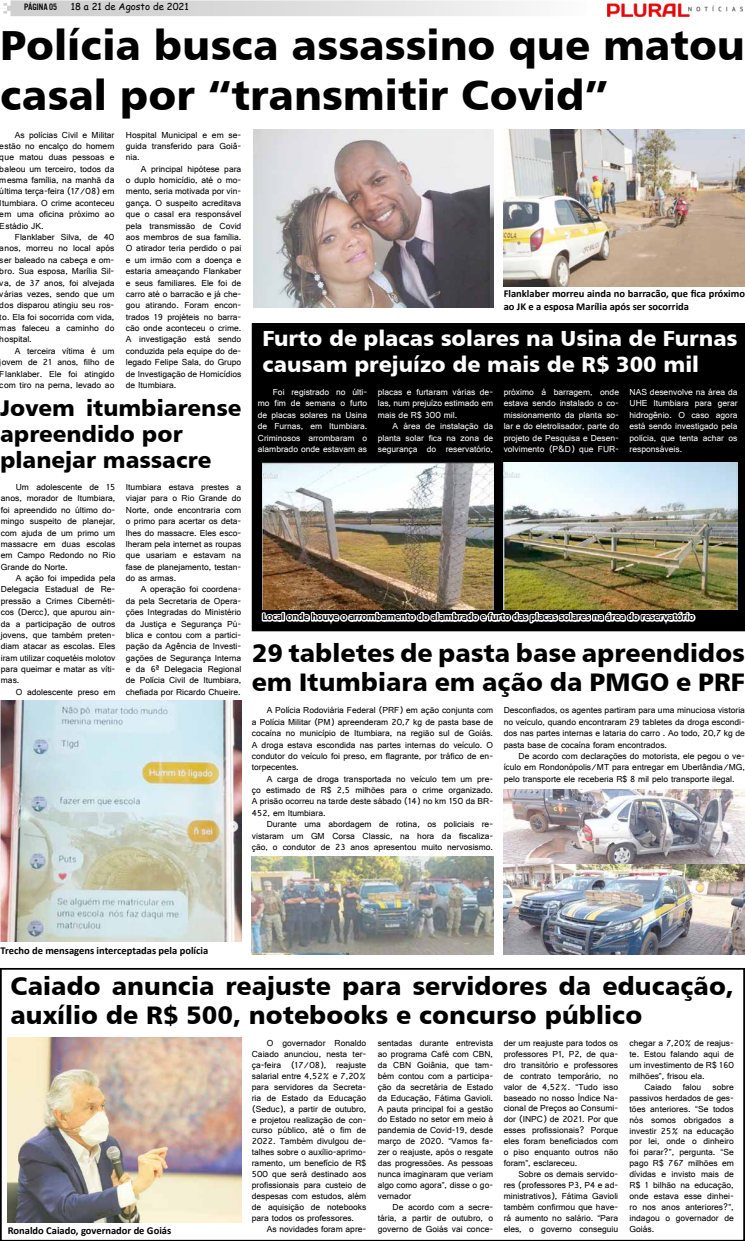
<style>
.page{position:relative;width:745px;height:1241px;background:#fff}
.page>*{position:absolute;margin:0;border:0;box-sizing:border-box;transform-origin:0 0}
.t1{font:42px/49.9px "Humanist 777 BT Black B";color:#000}
.t2{font:25.38px/28.9px "Humanist 777 BT Black B";color:#000}
.t3{font:22.75px/26.2px "Humanist 777 BT Black B";color:#000}
.t4{font:21.88px/26.2px "Humanist 777 BT Black B";color:#fff}
.t5{font:700 10.5px/12.6px "Calibri";color:#000}
.t6{font:9.62px "Comic Sans MS";color:#000}
.t7{font:9.62px "U.S.101";color:#000}
.t8{font:9.19px/11.4px "Gautami";color:#000;text-align:justify}
.t9{font:9.19px/11.4px "Gautami";color:#fff;text-align:justify}
</style>
<div class="page">
<div style="left:252px;top:323px;width:492px;height:307px;background:#000"></div>
<div style="left:252px;top:323px;width:492px;height:308px;border:1px solid #000"></div>
<svg style="left:3px;top:0;width:521px;height:16px;background:#dedede"></svg>
<img style="left:607px;top:3px;width:135px;height:14px">
<img style="left:503px;top:129px;width:241px;height:152px">
<img style="left:253px;top:129px;width:240px;height:179px">
<svg style="left:503px;top:281px;width:241px;height:6px"></svg>
<img style="left:1px;top:700px;width:240px;height:240px">
<svg style="left:0;top:937px;width:210px;height:5px"></svg>
<img style="left:262px;top:463px;width:231px;height:135px">
<img style="left:503px;top:463px;width:234px;height:146px">
<img style="left:261px;top:598px;width:436px;height:27px">
<img style="left:252px;top:856px;width:241px;height:98px">
<img style="left:503px;top:789px;width:241px;height:165px">
<svg style="left:0;top:968px;width:744px;height:272px"></svg>
<img style="left:8px;top:1037px;width:233px;height:185px">
<svg style="left:5px;top:1211px;width:169px;height:28px"></svg>
<p class="t7" style="left:24px;top:2px;width:35px">PÁGINA 05</p>
<p class="t6" style="left:71px;top:0;width:119px">18 a 21 de Agosto de 2021</p>
<h1 class="t1" style="left:0;top:19px;width:746px">Polícia busca assassino que matou casal por “transmitir Covid”</h1>
<p class="t8" style="left:0;top:129px;width:116px;text-indent:15px">As polícias Civil e Militar estão no encalço do homem que matou duas pessoas e baleou um terceiro, todos da mesma família, na manhã da última terça-feira (17/08) em Itumbiara. O crime aconteceu em uma oficina próximo ao Estádio JK.</p>
<p class="t8" style="left:0;top:231px;width:116px;text-indent:15px">Flanklaber Silva, de 40 anos, morreu no local após ser baleado na cabeça e om&shy;bro. Sua esposa, Marília Sil&shy;va, de 37 anos, foi alvejada várias vezes, sendo que um dos disparou atingiu seu ros&shy;to. Ela foi socorrida com vida, mas faleceu a caminho do hospital.</p>
<p class="t8" style="left:0;top:345px;width:116px;text-indent:15px">A terceira vítima é um jovem de 21 anos, filho de Flanklaber. Ele foi atingido com tiro na perna, levado ao</p>
<p class="t8" style="left:126px;top:129px;width:117px">Hospital Municipal e em se&shy;guida transferido para Goiâ&shy;nia.</p>
<p class="t8" style="left:126px;top:163px;width:117px;text-indent:15px">A principal hipótese para o duplo homicídio, até o mo&shy;mento, seria motivada por vin&shy;gança. O suspeito acreditava que o casal era responsável pela transmissão de Covid aos membros de sua família.<br>O atirador teria perdido o pai e um irmão com a doença e estaria ameaçando Flankaber e seus familiares. Ele foi de carro até o barracão e já che&shy;gou atirando. Foram encon&shy;trados 19 projéteis no barra&shy;cão onde aconteceu o crime.<br>A investigação está sendo conduzida pela equipe do de&shy;legado Felipe Sala, do Grupo de Investigação de Homicídios de Itumbiara.</p>
<p class="t5" style="left:503px;top:287px;width:243px">Flanklaber morreu ainda no barracão, que fica próximo ao JK e a esposa Marília após ser socorrida</p>
<h3 class="t4" style="left:262px;top:324px;width:476px">Furto de placas solares na Usina de Furnas causam prejuízo de mais de R$ 300 mil</h3>
<p class="t9" style="left:258px;top:386px;width:111px;text-indent:15px">Foi registrado no últi&shy;mo fim de semana o furto de placas solares na Usina de Furnas, em Itumbiara.<br>Criminosos arrombaram o alambrado onde estavam as</p>
<p class="t9" style="left:377px;top:386px;width:117px">placas e furtaram várias de&shy;las, num prejuízo estimado em mais de R$ 300 mil.</p>
<p class="t9" style="left:503px;top:386px;width:117px">próximo à barragem, onde estava sendo instalado o co&shy;missionamento da planta so&shy;lar e do eletrolisador, parte do projeto de Pesquisa e Desen&shy;volvimento (P&amp;D) que FUR-</p>
<p class="t9" style="left:629px;top:386px;width:109px">NAS desenvolve na área da UHE Itumbiara para gerar hidrogênio. O caso agora está sendo investigado pela polícia, que tenta achar os responsáveis.</p>
<h3 class="t3" style="left:0;top:394px;width:243px">Jovem itumbiarense apreendido por planejar massacre</h3>
<p class="t8" style="left:1px;top:481px;width:116px;text-indent:15px">Um adolescente de 15 anos, morador de Itumbiara, foi apreendido no último do&shy;mingo suspeito de planejar, com ajuda de um primo um massacre em duas escolas em Campo Redondo no Rio Grande do Norte.</p>
<p class="t8" style="left:1px;top:572px;width:116px;text-indent:15px">A ação foi impedida pela Delegacia Estadual de Re&shy;pressão a Crimes Cibernéti&shy;cos (Dercc), que apurou ain&shy;da a participação de outros jovens, que também preten&shy;diam atacar as escolas. Eles iram utilizar coquetéis molotov para queimar e matar as víti&shy;mas.</p>
<p class="t8" style="left:16px;top:686px;width:101px">O adolescente preso em</p>
<p class="t9" style="left:377px;top:420px;width:117px;text-indent:15px">A área de instalação da planta solar fica na zona de segurança do reservatório,</p>
<p class="t8" style="left:126px;top:481px;width:117px">Itumbiara estava prestes a viajar para o Rio Grande do Norte, onde encontraria com o primo para acertar os deta&shy;lhes do massacre. Eles esco&shy;lheram pela internet as roupas que usariam e estavam na fase de planejamento, testan&shy;do as armas.</p>
<p class="t8" style="left:126px;top:583px;width:117px;text-indent:15px">A operação foi coordena&shy;da pela Secretaria de Opera&shy;ções Integradas do Ministério da Justiça e Segurança Pú&shy;blica e contou com a partici&shy;pação da Agência de Investi&shy;gações de Segurança Interna e da 6ª Delegacia Regional de Polícia Civil de Itumbiara, chefiada por Ricardo Chueire.</p>
<p class="t5" style="left:262px;top:610px;width:433px">Local onde houve o arrombamento do alambrado e furto das placas solares na área do reservatório</p>
<h2 class="t2" style="left:252px;top:637px;width:494px">29 tabletes de pasta base apreendidos em Itumbiara em ação da PMGO e PRF</h2>
<p class="t8" style="left:252px;top:704px;width:243px;text-indent:15px">A Polícia Rodoviária Federal (PRF) em ação conjunta com a Polícia Militar (PM) apreenderam 20,7 kg de pasta base de cocaína no município de Itumbiara, na região sul de Goiás.<br>A droga estava escondida nas partes internas do veículo. O condutor do veículo foi preso, em flagrante, por tráfico de en&shy;torpecentes.</p>
<p class="t8" style="left:252px;top:772px;width:243px;text-indent:15px">A carga de droga transportada no veículo tem um pre&shy;ço estimado de R$ 2,5 milhões para o crime organizado.<br>A prisão ocorreu na tarde deste sábado (14) no km 150 da BR-452, em Itumbiara.</p>
<p class="t8" style="left:252px;top:818px;width:243px;text-indent:15px">Durante uma abordagem de rotina, os policiais re&shy;vistaram um GM Corsa Classic, na hora da fiscaliza&shy;ção, o condutor de 23 anos apresentou muito nervosismo.</p>
<p class="t8" style="left:503px;top:704px;width:243px">Desconfiados, os agentes partiram para uma minuciosa vistoria no veículo, quando encontraram 29 tabletes da droga escondi&shy;dos nas partes internas e lataria do carro . Ao todo, 20,7 kg de pasta base de cocaína foram encontrados.</p>
<p class="t8" style="left:503px;top:750px;width:243px;text-indent:15px">De acordo com declarações do motorista, ele pegou o ve&shy;ículo em Rondonópolis/MT para entregar em Uberlândia/MG, pelo transporte ele receberia R$ 8 mil pelo transporte ilegal.</p>
<p class="t5" style="left:0;top:943px;width:209px">Trecho de mensagens interceptadas pela polícia</p>
<h2 class="t2" style="left:10px;top:970px;width:724px">Caiado anuncia reajuste para servidores da educação, auxílio de R$ 500, notebooks e concurso público</h2>
<p class="t8" style="left:252px;top:1037px;width:116px;line-height:10.9px;text-indent:15px">O governador Ronaldo Caiado anunciou, nesta ter&shy;ça-feira (17/08), reajuste salarial entre 4,52% e 7,20% para servidores da Secreta&shy;ria de Estado da Educação (Seduc), a partir de outubro, e projetou realização de con&shy;curso público, até o fim de 2022. Também divulgou de&shy;talhes sobre o auxílio-aprimo&shy;ramento, um benefício de R$ 500 que será destinado aos profissionais para custeio de despesas com estudos, além de aquisição de notebooks para todos os professores.</p>
<p class="t8" style="left:266px;top:1222px;width:101px">As novidades foram apre-</p>
<p class="t8" style="left:629px;top:1036px;width:106px;line-height:10.9px">chegar a 7,20% de reajus&shy;te. Estou falando aqui de um investimento de R$ 160 milhões”, frisou ela.</p>
<p class="t8" style="left:629px;top:1080px;width:106px;line-height:10.9px;text-indent:15px">Caiado falou sobre passivos herdados de ges&shy;tões anteriores. “Se todos nós somos obrigados a investir 25% na educação por lei, onde o dinheiro foi parar?”, pergunta. “Se pago R$ 767 milhões em dívidas e invisto mais de R$ 1 bilhão na educação, onde estava esse dinhei&shy;ro nos anos anteriores?”, indagou o governador de</p>
<p class="t8" style="left:503px;top:1036px;width:116px;line-height:10.9px">der um reajuste para todos os professores P1, P2, de qua&shy;dro transitório e professores de contrato temporário, no valor de 4,52%. “Tudo isso baseado no nosso Índice Na&shy;cional de Preços ao Consumi&shy;dor (INPC) de 2021. Por que esses profissionais? Porque eles foram beneficiados com o piso enquanto outros não foram”, esclareceu.</p>
<p class="t8" style="left:503px;top:1168px;width:116px;line-height:10.9px;text-indent:15px">Sobre os demais servido&shy;res (professores P3, P4 e ad&shy;ministrativos), Fátima Gavioli também confirmou que have&shy;rá aumento no salário. “Para eles, o governo conseguiu</p>
<p class="t8" style="left:377px;top:1037px;width:117px;line-height:10.9px">sentadas durante entrevista ao programa Café com CBN, da CBN Goiânia, que tam&shy;bém contou com a participa&shy;ção da secretária de Estado da Educação, Fátima Gavioli.<br>A pauta principal foi a gestão do Estado no setor em meio à pandemia de Covid-19, desde março de 2020. “Vamos fa&shy;zer o reajuste, após o resgate das progressões. As pessoas nunca imaginaram que veriam algo como agora”, disse o go&shy;vernador</p>
<p class="t8" style="left:377px;top:1201px;width:117px;line-height:10.9px;text-indent:15px">De acordo com a secre&shy;tária, a partir de outubro, o governo de Goiás vai conce-</p>
<p class="t5" style="left:8px;top:1223px;width:165px">Ronaldo Caiado, governador de Goiás</p>
<p class="t8" style="left:629px;top:1222px;width:26px">Goiás.</p>
</div>
